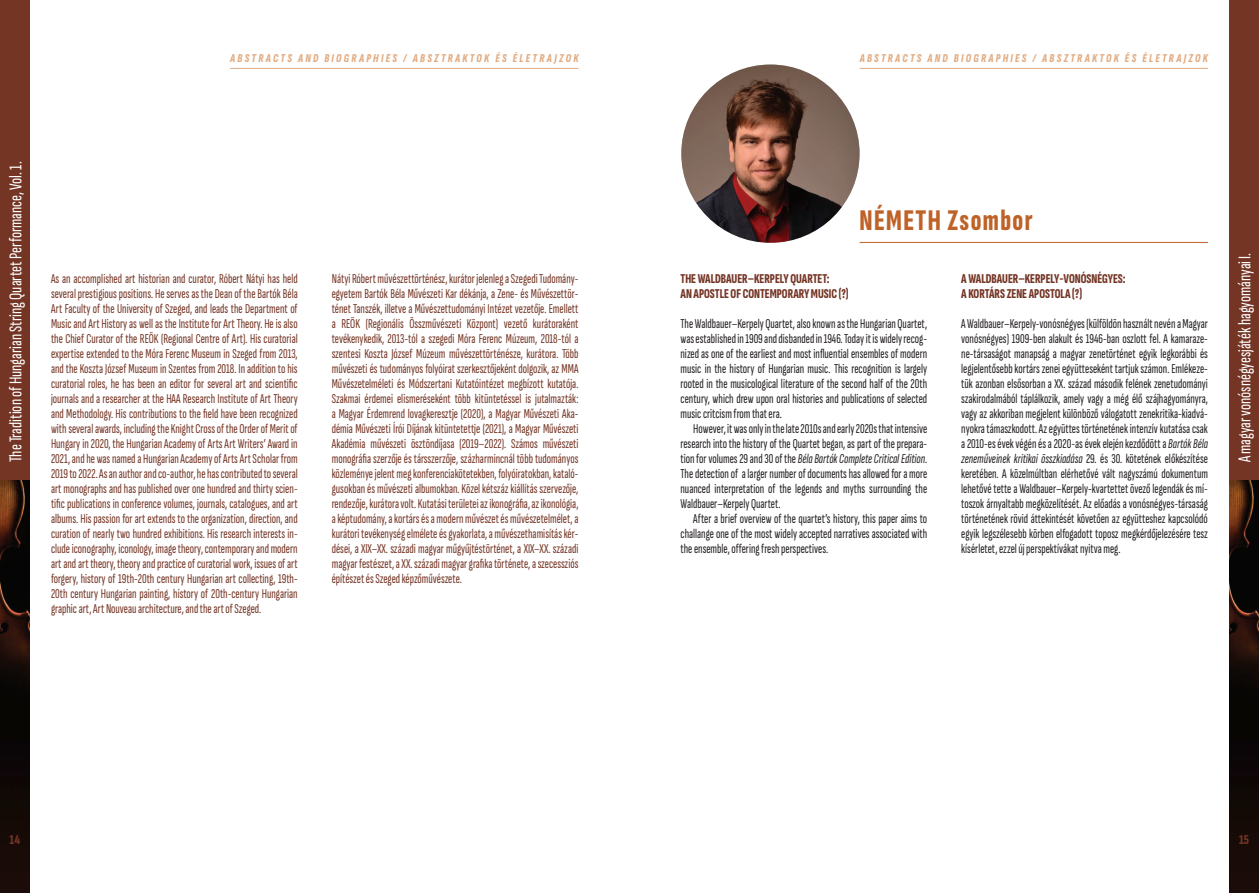
<style>
.page{position:relative;width:1259px;height:893px;background:#fff}
.page>*{position:absolute;margin:0;border:0;box-sizing:border-box;transform-origin:0 0}
.t1{font:800 extra-condensed 30px "Sofia Sans";letter-spacing:.05em;color:#be6228;scale:.95 1}
.t2{font:extra-condensed 18px "Sofia Sans";color:#fff}
.t3{font:extra-condensed 13.5px/15px "Sofia Sans";color:#743525;text-align:justify;scale:.95 1}
.t4{font:extra-condensed 13.5px/15px "Sofia Sans";color:#231f20;text-align:justify;scale:.95 1}
.t5{font:800 extra-condensed 13.5px/15px "Sofia Sans";color:#743525;scale:.95 1}
.t6{font:800 extra-condensed 13.5px "Sofia Sans";color:#743525}
.t7{font:italic 800 extra-condensed 12px "Sofia Sans";letter-spacing:.19em;color:#e2ac82}
.s1{font-style:italic}
</style>
<div class="page">
<div style="left:1229px;top:0;width:30px;height:480px;background:#743525"></div>
<div style="left:0;top:0;width:30px;height:480px;background:#743525"></div>
<img style="left:0;top:480px;width:30px;height:413px">
<img style="left:1229px;top:480px;width:30px;height:413px">
<hr style="left:230px;top:68px;width:348px;height:1px;background:#e2ac82">
<hr style="left:859px;top:68px;width:349px;height:1px;background:#e2ac82">
<hr style="left:859px;top:242px;width:349px;height:1px;background:#be6228">
<img style="left:681px;top:65px;width:178px;height:178px;border-radius:89px">
<p class="t7" style="left:230px;top:51px;width:350px">ABSTRACTS AND BIOGRAPHIES / ABSZTRAKTOK ÉS ÉLETRAJZOK</p>
<p class="t7" style="left:859px;top:51px;width:350px">ABSTRACTS AND BIOGRAPHIES / ABSZTRAKTOK ÉS ÉLETRAJZOK</p>
<h2 class="t2" style="left:6px;top:462px;width:303px;rotate:-90deg">The Tradition of Hungarian String Quartet Performance, Vol. 1.</h2>
<h1 class="t1" style="left:859px;top:202px;width:184px">NÉMETH ZSOMBOR</h1>
<p class="t3" style="left:332px;top:271px;width:261px">Nátyi Róbert művészettörténész, kurátor jelenleg a Szegedi Tudomány&shy;egyetem Bartók Béla Művészeti Kar dékánja, a Zene- és Művészettör&shy;ténet Tanszék, illetve a Művészettudományi Intézet vezetője. Emellett a REÖK (Regionális Összművészeti Központ) vezető kurátoraként tevékenykedik, 2013-tól a szegedi Móra Ferenc Múzeum, 2018-tól a szentesi Koszta József Múzeum művészettörténésze, kurátora. Több művészeti és tudományos folyóirat szerkesztőjeként dolgozik, az MMA Művészetelméleti és Módszertani Kutatóintézet megbízott kutatója.<br>Szakmai érdemei elismeréseként több kitüntetéssel is jutalmazták: a Magyar Érdemrend lovagkeresztje (2020), a Magyar Művészeti Aka&shy;démia Művészeti Írói Díjának kitüntetettje (2021), a Magyar Művészeti Akadémia művészeti ösztöndíjasa (2019–2022). Számos művészeti monográfia szerzője és társszerzője, százharmincnál több tudományos közleménye jelent meg konferenciakötetekben, folyóiratokban, kataló&shy;gusokban és művészeti albumokban. Közel kétszáz kiállítás szervezője, rendezője, kurátora volt. Kutatási területei az ikonográfia, az ikonológia, a képtudomány, a kortárs és a modern művészet és művészetelmélet, a kurátori tevékenység elmélete és gyakorlata, a művészethamisítás kér&shy;dései, a XIX–XX. századi magyar műgyűjtéstörténet, a XIX–XX. századi magyar festészet, a XX. századi magyar grafika története, a szecessziós építészet és Szeged képzőművészete.</p>
<p class="t5" style="left:961px;top:270px;width:174px">A WALDBAUER–KERPELY-VONÓSNÉGYES:<br>A KORTÁRS ZENE APOSTOLA (?)</p>
<p class="t3" style="left:51px;top:271px;width:261px">As an accomplished art historian and curator, Róbert Nátyi has held several prestigious positions. He serves as the Dean of the Bartók Béla Art Faculty of the University of Szeged, and leads the Department of Music and Art History as well as the Institute for Art Theory. He is also the Chief Curator of the REÖK (Regional Centre of Art). His curatorial expertise extended to the Móra Ferenc Museum in Szeged from 2013, and the Koszta József Museum in Szentes from 2018. In addition to his curatorial roles, he has been an editor for several art and scientific journals and a researcher at the HAA Research Institute of Art Theory and Methodology. His contributions to the field have been recognized with several awards, including the Knight Cross of the Order of Merit of Hungary in 2020, the Hungarian Academy of Arts Art Writers’ Award in 2021, and he was named a Hungarian Academy of Arts Art Scholar from 2019 to 2022. As an author and co-author, he has contributed to several art monographs and has published over one hundred and thirty scien&shy;tific publications in conference volumes, journals, catalogues, and art albums. His passion for art extends to the organization, direction, and curation of nearly two hundred exhibitions. His research interests in&shy;clude iconography, iconology, image theory, contemporary and modern art and art theory, theory and practice of curatorial work, issues of art forgery, history of 19th-20th century Hungarian art collecting, 19th-20th century Hungarian painting, history of 20th-century Hungarian graphic art, Art Nouveau architecture, and the art of Szeged.</p>
<p class="t5" style="left:680px;top:270px;width:178px">THE WALDBAUER–KERPELY QUARTET:<br>AN APOSTLE OF CONTEMPORARY MUSIC (?)</p>
<p class="t4" style="left:961px;top:316px;width:261px">A Waldbauer–Kerpely-vonósnégyes (külföldön használt nevén a Magyar vonósnégyes) 1909-ben alakult és 1946-ban oszlott fel. A kamaraze&shy;ne-társaságot manapság a magyar zenetörténet egyik legkorábbi és legjelentősebb kortárs zenei együtteseként tartjuk számon. Emlékeze&shy;tük azonban elsősorban a XX. század második felének zenetudományi szakirodalmából táplálkozik, amely vagy a még élő szájhagyományra, vagy az akkoriban megjelent különböző válogatott zenekritika-kiadvá&shy;nyokra támaszkodott. Az együttes történetének intenzív kutatása csak a 2010-es évek végén és a 2020-as évek elején kezdődött a <span class="s1">Bartók Béla zeneműveinek kritikai összkiadása</span> 29. és 30. kötetének előkészítése keretében. A közelmúltban elérhetővé vált nagyszámú dokumentum lehetővé tette a Waldbauer–Kerpely-kvartettet övező legendák és mí&shy;toszok árnyaltabb megközelítését. Az előadás a vonósnégyes-társaság történetének rövid áttekintését követően az együtteshez kapcsolódó egyik legszélesebb körben elfogadott toposz megkérdőjelezésére tesz kísérletet, ezzel új perspektívákat nyitva meg.</p>
<p class="t4" style="left:680px;top:316px;width:261px">The Waldbauer–Kerpely Quartet, also known as the Hungarian Quartet, was established in 1909 and disbanded in 1946. Today it is widely recog&shy;nized as one of the earliest and most influential ensembles of modern music in the history of Hungarian music. This recognition is largely rooted in the musicological literature of the second half of the 20th century, which drew upon oral histories and publications of selected music critcism from that era.</p>
<p class="t4" style="left:680px;top:421px;width:261px;text-indent:13px">However, it was only in the late 2010s and early 2020s that intensive research into the history of the Quartet began, as part of the prepara&shy;tion for volumes 29 and 30 of the <span class="s1">Béla Bartók Complete Critical Edition</span>.<br>The detection of a larger number of documents has allowed for a more nuanced interpretation of the legends and myths surrounding the Waldbauer–Kerpely Quartet.</p>
<p class="t4" style="left:680px;top:511px;width:261px;text-indent:13px">After a brief overview of the quartet’s history, this paper aims to challange one of the most widely accepted narratives associated with the ensemble, offering fresh perspectives.</p>
<h2 class="t2" style="left:1234px;top:462px;width:211px;rotate:-90deg">A magyar vonósnégyesjáték hagyományai I.</h2>
<p class="t6" style="left:10px;top:831px;width:12px">14</p>
<p class="t6" style="left:1239px;top:831px;width:12px">15</p>
</div>
